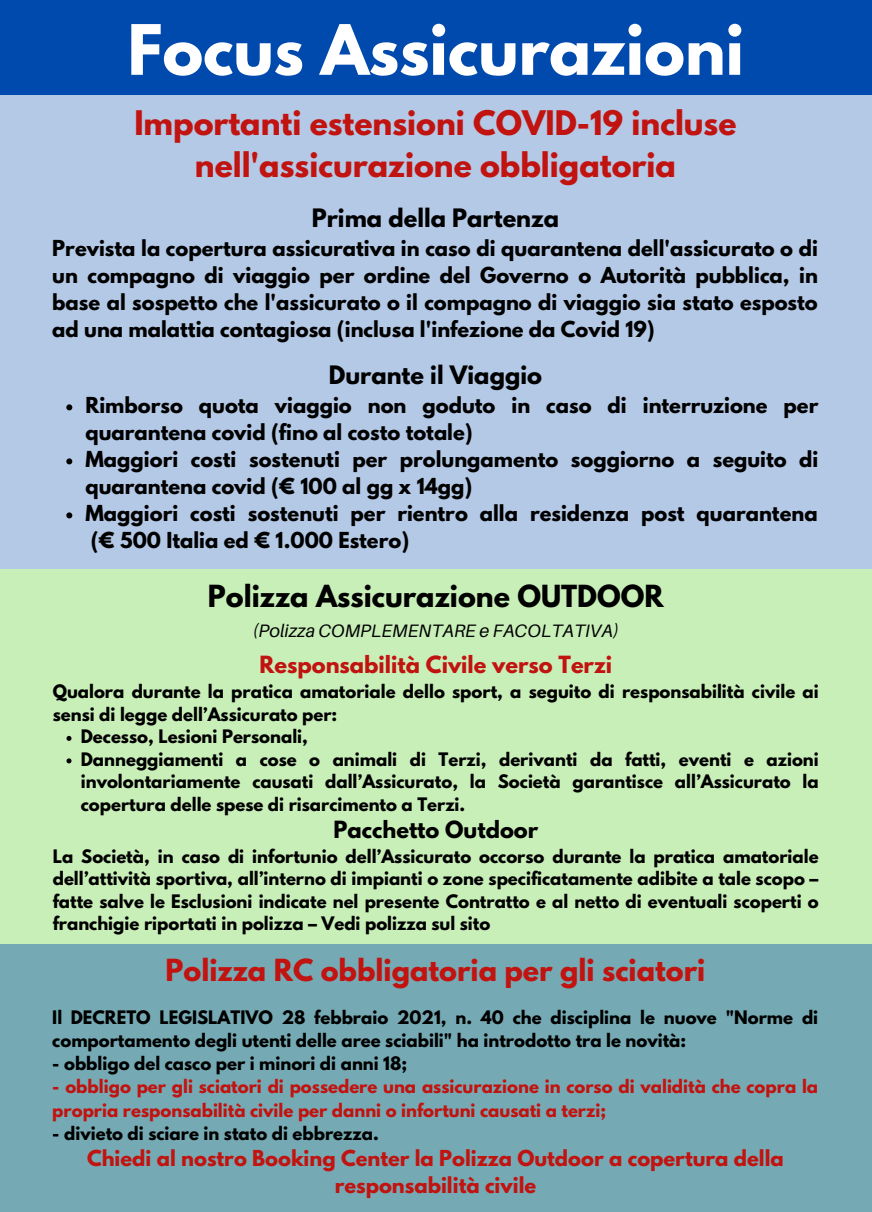
<style>
.page{position:relative;width:872px;height:1212px;background:#fff}
.page>*{position:absolute;margin:0;border:0;box-sizing:border-box;transform-origin:0 0}
.t1{font:700 61.5px "League Spartan";color:#fff}
.t2{font:700 30px/42px "League Spartan";color:#c11310;text-align:center}
.t3{font:700 27px "League Spartan";color:#c11310}
.t4{font:700 27px "League Spartan";color:#000}
.t5{font:700 22.5px "League Spartan";color:#000}
.t6{font:700 21px "League Spartan";color:#c11310}
.t7{font:700 21px "League Spartan";color:#000}
.t8{font:700 19.5px/27px "League Spartan";color:#000}
.t9{font:700 19.5px/27px "League Spartan";color:#c11310;text-align:center}
.t10{font:italic 18px "Aileron";color:#000}
.t11{font:700 16.5px/22.5px "League Spartan";color:#000;text-align:justify}
.t12{font:700 16.5px/23px "League Spartan";color:#c11310}
</style>
<div class="page">
<div style="left:0;top:0;width:872px;height:95px;background:#004aad"></div>
<div style="left:0;top:95px;width:872px;height:474px;background:#b4c9e6"></div>
<svg style="left:66px;top:404px;width:6px;height:6px"></svg>
<svg style="left:66px;top:458px;width:6px;height:6px"></svg>
<svg style="left:66px;top:512px;width:6px;height:6px"></svg>
<div style="left:0;top:569px;width:872px;height:643px;background:#c9efb9"></div>
<svg style="left:66px;top:736px;width:5px;height:5px"></svg>
<svg style="left:66px;top:758px;width:5px;height:5px"></svg>
<div style="left:0;top:944px;width:872px;height:268px;background:#75aab4"></div>
<p class="t1" style="left:128px;top:19px;width:618px">Focus Assicurazioni</p>
<p class="t2" style="left:134px;top:106px;width:604px">Importanti estensioni COVID-19 incluse nell'assicurazione obbligatoria</p>
<p class="t5" style="left:312px;top:207px;width:249px">Prima della Partenza</p>
<p class="t8" style="left:52px;top:237px;width:767px;text-align:justify">Prevista la copertura assicurativa in caso di quarantena dell'assicurato o di un compagno di viaggio per ordine del Governo o Autorità pubblica, in base al sospetto che l'assicurato o il compagno di viaggio sia stato esposto ad una malattia contagiosa (inclusa l'infezione da Covid 19)</p>
<p class="t5" style="left:329px;top:364px;width:215px">Durante il Viaggio</p>
<p class="t8" style="left:85px;top:394px;width:734px">Rimborso quota viaggio non goduto in caso di interruzione per quarantena covid (fino al costo totale)</p>
<p class="t8" style="left:85px;top:448px;width:734px">Maggiori costi sostenuti per prolungamento soggiorno a seguito di quarantena covid (€ 100 al gg x 14gg)</p>
<p class="t8" style="left:85px;top:502px;width:734px">Maggiori costi sostenuti per rientro alla residenza post quarantena (€ 500 Italia ed € 1.000 Estero)</p>
<p class="t4" style="left:208px;top:583px;width:457px">Polizza Assicurazione OUTDOOR</p>
<p class="t10" style="left:253px;top:619px;width:367px">(Polizza COMPLEMENTARE e FACOLTATIVA)</p>
<p class="t6" style="left:260px;top:654px;width:354px">Responsabilità Civile verso Terzi</p>
<p class="t11" style="left:53px;top:682px;width:767px">Qualora durante la pratica amatoriale dello sport, a seguito di responsabilità civile ai sensi di legge dell’Assicurato per:</p>
<p class="t11" style="left:81px;top:727px;width:229px">Decesso, Lesioni Personali,</p>
<p class="t11" style="left:81px;top:750px;width:739px">Danneggiamenti a cose o animali di Terzi, derivanti da fatti, eventi e azioni involontariamente causati dall’Assicurato, la Società garantisce all’Assicurato la copertura delle spese di risarcimento a Terzi.</p>
<p class="t7" style="left:334px;top:819px;width:206px">Pacchetto Outdoor</p>
<p class="t11" style="left:53px;top:847px;width:767px">La Società, in caso di infortunio dell’Assicurato occorso durante la pratica amatoriale dell’attività sportiva, all’interno di impianti o zone specificatamente adibite a tale scopo – fatte salve le Esclusioni indicate nel presente Contratto e al netto di eventuali scoperti o franchigie riportati in polizza – Vedi polizza sul sito</p>
<p class="t3" style="left:166px;top:957px;width:541px">Polizza RC obbligatoria per gli sciatori</p>
<p class="t11" style="left:52px;top:1008px;width:767px;line-height:23px">Il DECRETO LEGISLATIVO 28 febbraio 2021, n. 40 che disciplina le nuove "Norme di comportamento degli utenti delle aree sciabili" ha introdotto tra le novità:</p>
<p class="t11" style="left:52px;top:1054px;width:356px">- obbligo del casco per i minori di anni 18;</p>
<p class="t12" style="left:52px;top:1077px;width:767px">- obbligo per gli sciatori di possedere una assicurazione in corso di validità che copra la propria responsabilità civile per danni o infortuni causati a terzi;</p>
<p class="t11" style="left:52px;top:1123px;width:328px">- divieto di sciare in stato di ebbrezza.</p>
<p class="t9" style="left:87px;top:1146px;width:698px">Chiedi al nostro Booking Center la Polizza Outdoor a copertura della responsabilità civile</p>
</div>
